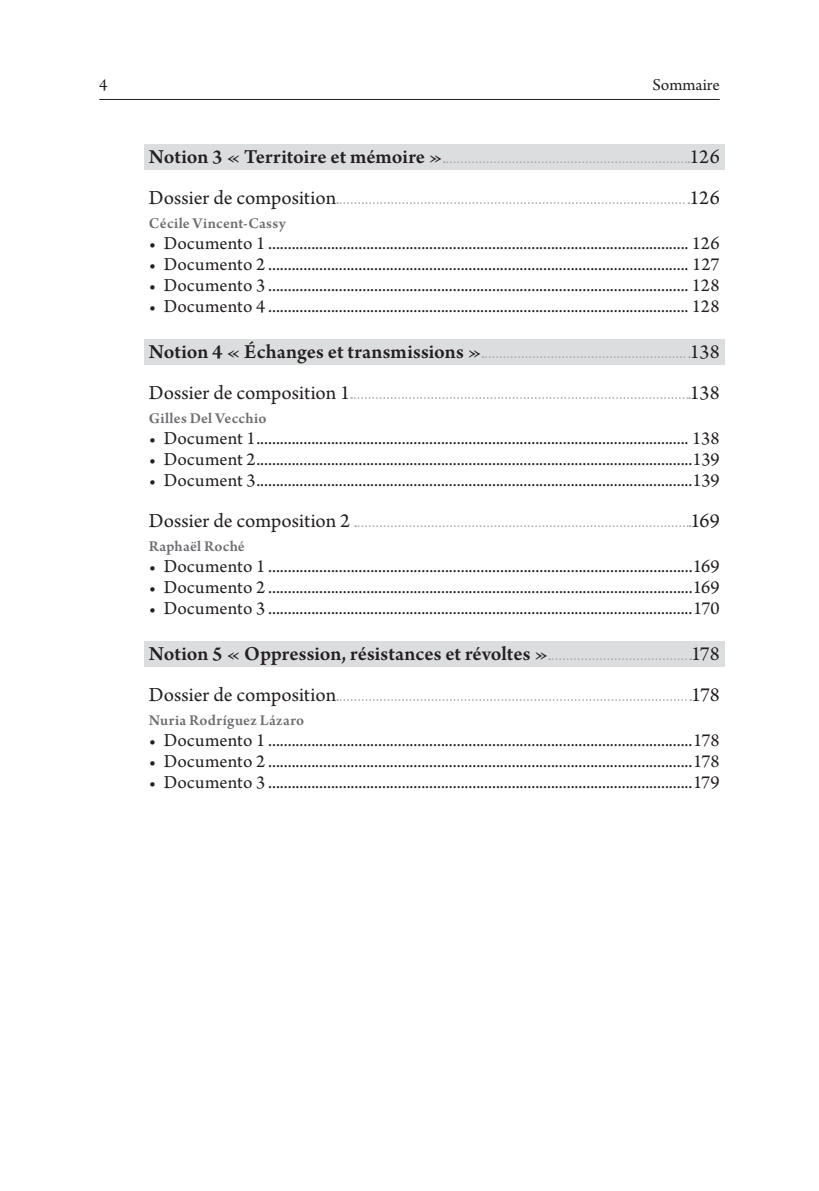
<style>
.page{position:relative;width:819px;height:1191px;background:#fff}
.page>*{position:absolute;margin:0;border:0;box-sizing:border-box;transform-origin:0 0}
.t1{font:21px "Arno Pro";letter-spacing:-.005em;color:#231f20}
.t2{font:600 21px "Arno Pro";color:#231f20}
.t3{font:19.25px "Arno Pro";color:#231f20}
.t4{font:17.5px "Arno Pro";color:#231f20}
.t5{font:600 15.75px "Arno Pro";letter-spacing:.02em;color:#6c6d70}
</style>
<div class="page">
<hr style="left:99px;top:99px;width:620px;height:1px;background:#231f20">
<div style="left:144px;top:144px;width:580px;height:26px;background:#dcdddf"></div>
<svg style="left:443px;top:161px;width:246px;height:2px"></svg>
<svg style="left:337px;top:202px;width:352px;height:2px"></svg>
<div style="left:144px;top:339px;width:580px;height:26px;background:#dcdddf"></div>
<svg style="left:482px;top:356px;width:208px;height:2px"></svg>
<svg style="left:351px;top:397px;width:339px;height:2px"></svg>
<svg style="left:355px;top:525px;width:335px;height:2px"></svg>
<div style="left:144px;top:641px;width:580px;height:26px;background:#dcdddf"></div>
<svg style="left:549px;top:658px;width:142px;height:2px"></svg>
<svg style="left:337px;top:699px;width:354px;height:2px"></svg>
<p class="t4" style="left:99px;top:78px;width:10px">4</p>
<p class="t4" style="left:652px;top:78px;width:69px">Sommaire</p>
<p class="t2" style="left:149px;top:149px;width:295px">Notion 3 « Territoire et mémoire »</p>
<p class="t1" style="left:689px;top:149px;width:32px">126</p>
<p class="t1" style="left:149px;top:190px;width:189px">Dossier de composition</p>
<p class="t1" style="left:689px;top:190px;width:32px">126</p>
<p class="t5" style="left:149px;top:218px;width:138px">Cécile Vincent-Cassy</p>
<p class="t3" style="left:149px;top:236px;width:572px">• Documento 1 ........................................................................................................... 126</p>
<p class="t3" style="left:149px;top:257px;width:572px">• Documento 2 ........................................................................................................... 127</p>
<p class="t3" style="left:149px;top:278px;width:572px">• Documento 3 ........................................................................................................... 128</p>
<p class="t3" style="left:149px;top:299px;width:572px">• Documento 4 ........................................................................................................... 128</p>
<p class="t2" style="left:149px;top:344px;width:334px">Notion 4 « Échanges et transmissions »</p>
<p class="t1" style="left:689px;top:344px;width:31px">138</p>
<p class="t1" style="left:149px;top:384px;width:203px">Dossier de composition 1</p>
<p class="t1" style="left:690px;top:384px;width:31px">138</p>
<p class="t5" style="left:149px;top:413px;width:119px">Gilles Del Vecchio</p>
<p class="t3" style="left:149px;top:431px;width:572px">• Document 1 .............................................................................................................. 138</p>
<p class="t3" style="left:149px;top:452px;width:572px">• Document 2 ...............................................................................................................139</p>
<p class="t3" style="left:149px;top:473px;width:572px">• Document 3 ...............................................................................................................139</p>
<p class="t1" style="left:149px;top:512px;width:203px">Dossier de composition 2</p>
<p class="t1" style="left:690px;top:512px;width:31px">169</p>
<p class="t5" style="left:149px;top:541px;width:97px">Raphaël Roché</p>
<p class="t3" style="left:149px;top:559px;width:572px">• Documento 1 ............................................................................................................169</p>
<p class="t3" style="left:149px;top:580px;width:572px">• Documento 2 ............................................................................................................169</p>
<p class="t3" style="left:149px;top:601px;width:572px">• Documento 3 ............................................................................................................170</p>
<p class="t2" style="left:149px;top:646px;width:401px">Notion 5 « Oppression, résistances et révoltes »</p>
<p class="t1" style="left:691px;top:645px;width:30px">178</p>
<p class="t1" style="left:149px;top:686px;width:189px">Dossier de composition</p>
<p class="t1" style="left:691px;top:686px;width:30px">178</p>
<p class="t5" style="left:149px;top:715px;width:157px">Nuria Rodríguez Lázaro</p>
<p class="t3" style="left:149px;top:733px;width:572px">• Documento 1 ............................................................................................................178</p>
<p class="t3" style="left:149px;top:754px;width:572px">• Documento 2 ............................................................................................................178</p>
<p class="t3" style="left:149px;top:775px;width:572px">• Documento 3 ............................................................................................................179</p>
</div>
